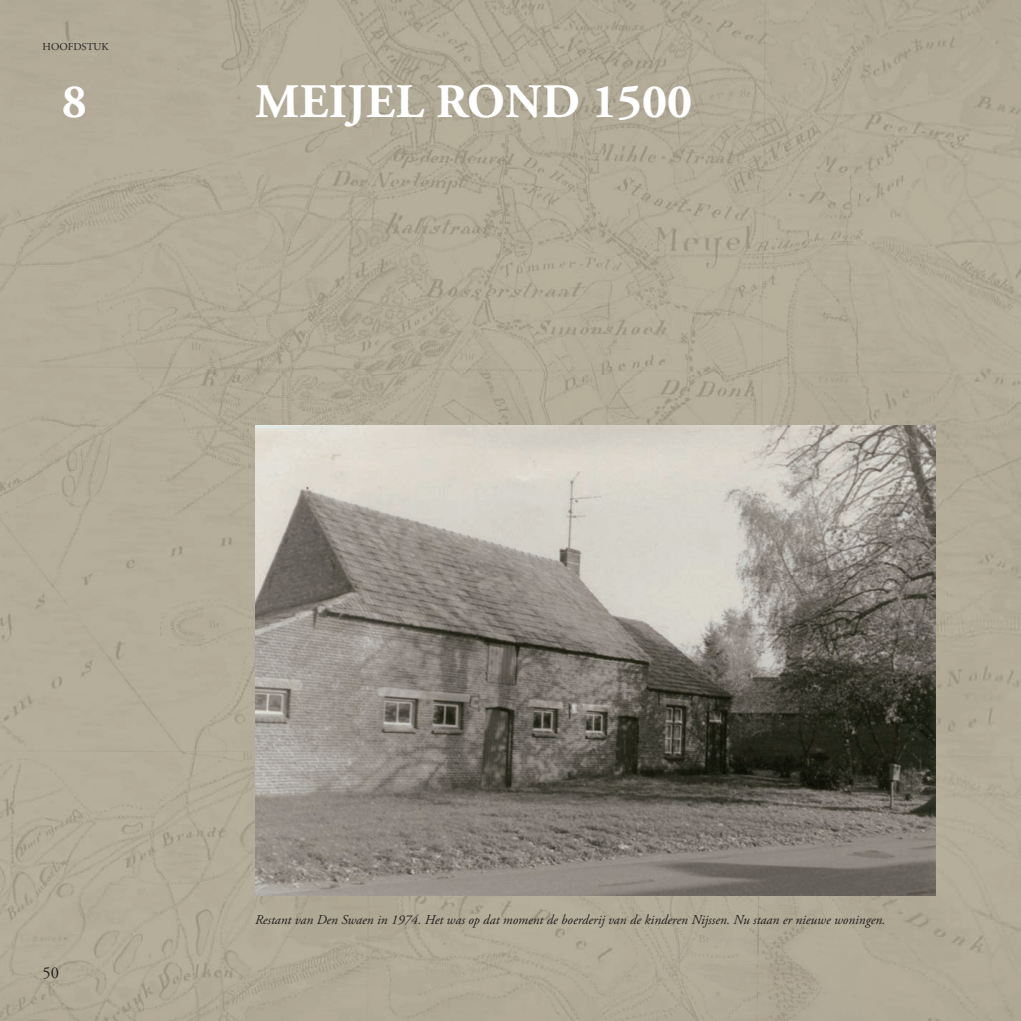
<style>
.page{position:relative;width:1021px;height:1021px;background:#fff}
.page>*{position:absolute;margin:0;border:0;box-sizing:border-box;transform-origin:0 0}
.t1{font:700 48px "Adobe Garamond Pro";letter-spacing:.015em;color:#fff}
.t2{font:16.5px "Adobe Garamond Pro";color:#231f20}
.t3{font:italic 13.5px "Adobe Garamond Pro";color:#231f20}
.t4{font:10.5px "Adobe Garamond Pro";color:#231f20}
</style>
<div class="page">
<img style="left:0;top:0;width:1020px;height:1020px">
<img style="left:255px;top:426px;width:680px;height:469px">
<p class="t4" style="left:43px;top:41px;width:67px">HooFDSTUK</p>
<h1 class="t1" style="left:62px;top:73px;width:26px">8</h1>
<h1 class="t1" style="left:255px;top:73px;width:438px">MEIJEL ROND 1500</h1>
<p class="t2" style="left:43px;top:963px;width:18px">50</p>
<p class="t3" style="left:255px;top:911px;width:632px">Restant van Den Swaen in 1974. Het was op dat moment de boerderij van de kinderen Nijssen. Nu staan er nieuwe woningen.</p>
</div>
